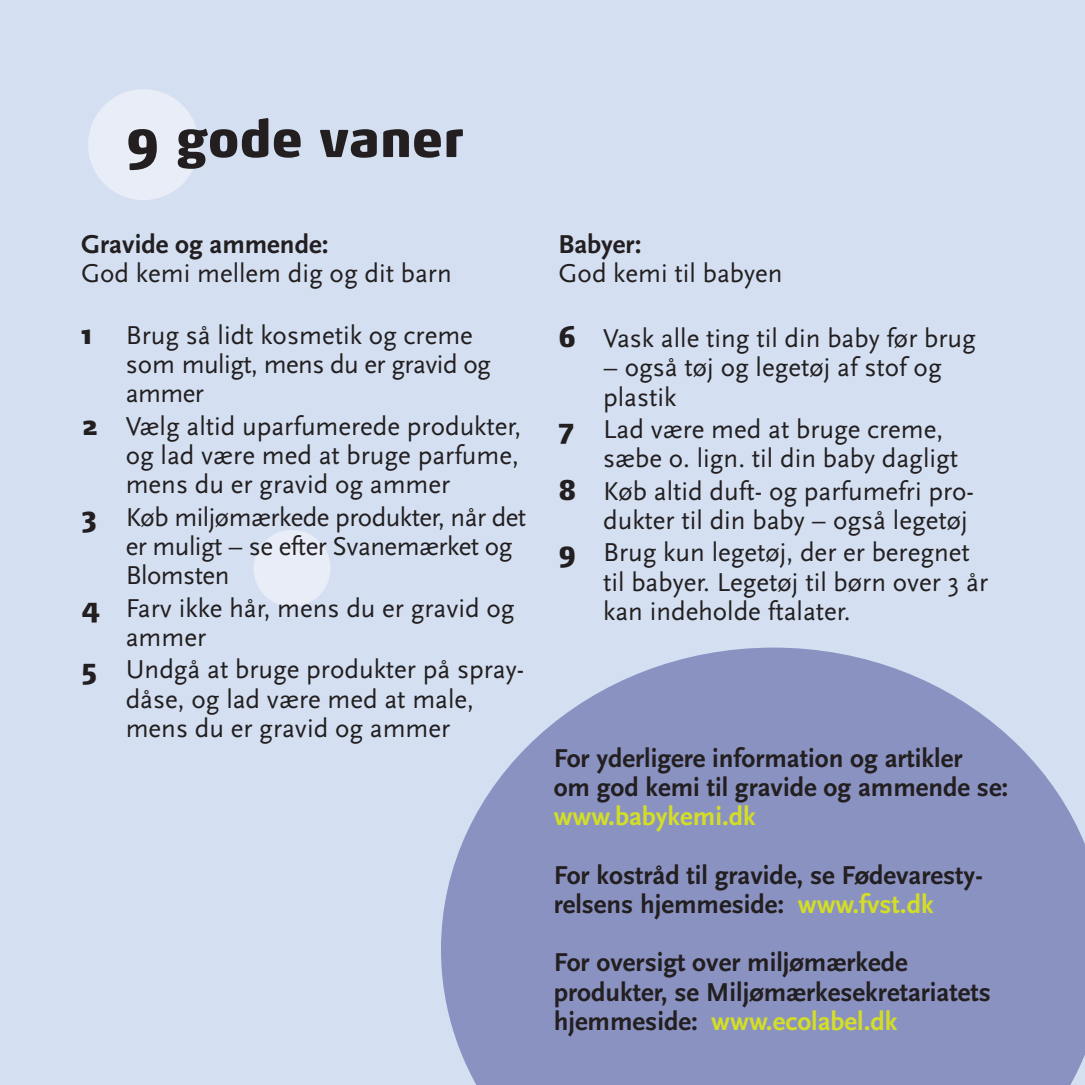
<style>
.page{position:relative;width:1085px;height:1085px;background:#fff}
.page>*{position:absolute;margin:0;border:0;box-sizing:border-box;transform-origin:0 0}
.t1{font:900 51.75px "Max";color:#231f20}
.t2{font:27px/29.2px "Scala Sans";color:#231f20}
.t3{font:700 27px/29.2px "Scala Sans";color:#231f20}
.t4{font:27px/29.2px "Scala Sans";letter-spacing:-.02em;color:#231f20}
.t5{font:700 27px "Scala Sans";color:#d4de25}
.t6{font:900 27px "Max";color:#231f20}
.s1{font-family:"Max";font-weight:900}
.s2{color:#d4de25}
</style>
<div class="page">
<div style="left:0;top:0;width:1084px;height:1084px;background:#d4e0f2"></div>
<svg style="left:441px;top:647px;width:643px;height:437px;background:#949dc8"></svg>
<div style="left:253px;top:530px;width:77px;height:76px;background:#e8edf8;border-radius:50%"></div>
<div style="left:88px;top:89px;width:111px;height:111px;background:#e8edf8;border-radius:50%"></div>
<h1 class="t1" style="left:126px;top:117px;width:339px">9 gode vaner</h1>
<p class="t3" style="left:81px;top:231px;width:249px">Gravide og ammende:</p>
<p class="t2" style="left:81px;top:260px;width:372px">God kemi mellem dig og dit barn</p>
<p class="t6" style="left:81px;top:323px;width:12px">1</p>
<p class="t2" style="left:126px;top:322px;width:366px">Brug så lidt kosmetik og creme som muligt, mens du er gravid og ammer</p>
<p class="t2" style="left:126px;top:412px;width:397px;text-align:justify;text-indent:-45px"><span class="s1">2</span> Vælg altid uparfumerede produkter, og lad være med at bruge parfume, mens du er gravid og ammer</p>
<p class="t4" style="left:126px;top:503px;width:402px;text-indent:-45px"><span class="s1">3</span> Køb miljømærkede produkter, når det er muligt – se efter Svanemærket og<br>Blomsten</p>
<p class="t2" style="left:126px;top:594px;width:390px;text-indent:-45px"><span class="s1">4</span> Farv ikke hår, mens du er gravid og ammer</p>
<p class="t2" style="left:126px;top:656px;width:400px;text-indent:-45px"><span class="s1">5</span> Undgå at bruge produkter på spray&shy;dåse, og lad være med at male, mens du er gravid og ammer</p>
<p class="t3" style="left:558px;top:231px;width:84px">Babyer:</p>
<p class="t2" style="left:558px;top:260px;width:225px">God kemi til babyen</p>
<p class="t2" style="left:558px;top:325px;width:419px"><span class="s1">6</span> Vask alle ting til din baby før brug</p>
<p class="t2" style="left:603px;top:354px;width:340px">– også tøj og legetøj af stof og plastik</p>
<p class="t2" style="left:603px;top:416px;width:356px;text-indent:-45px"><span class="s1">7</span> Lad være med at bruge creme, sæbe o. lign. til din baby dagligt</p>
<p class="t2" style="left:558px;top:477px;width:417px;text-align:right"><span class="s1">8</span> Køb altid duft- og parfumefri pro&shy;dukter til din baby – også legetøj</p>
<p class="t2" style="left:603px;top:539px;width:386px;text-indent:-45px"><span class="s1">9</span> Brug kun legetøj, der er beregnet til babyer. Legetøj til børn over 3 år kan indeholde ftalater.</p>
<p class="t3" style="left:553px;top:745px;width:456px">For yderligere information og artikler<br>om god kemi til gravide og ammende se:</p>
<p class="t5" style="left:553px;top:805px;width:204px">www.babykemi.dk</p>
<p class="t3" style="left:553px;top:862px;width:430px">For kostråd til gravide, se Fødevaresty&shy;relsens hjemmeside: <span class="s2">www.fvst.dk</span></p>
<p class="t3" style="left:553px;top:950px;width:438px">For oversigt over miljømærkede produkter, se Miljømærkesekretariatets hjemmeside: <span class="s2">www.ecolabel.dk</span></p>
</div>
